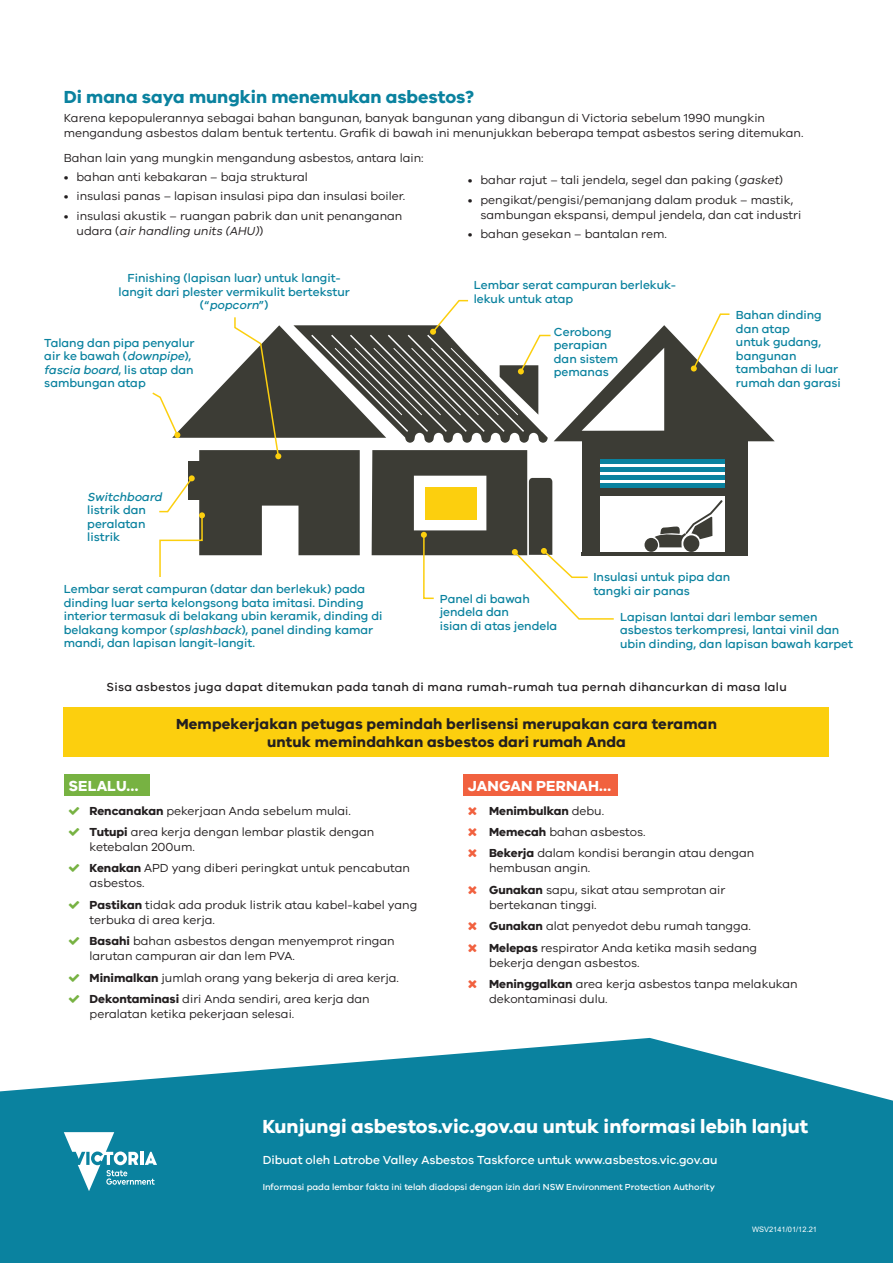
<style>
.page{position:relative;width:893px;height:1263px;background:#fff}
.page>*{position:absolute;margin:0;border:0;box-sizing:border-box;transform-origin:0 0}
.t1{font:700 19.5px "VIC";color:#fff}
.t2{font:700 18px "VIC";color:#0a829f}
.t3{font:700 15px/18px "VIC";letter-spacing:.01em;color:#231f20;text-align:center}
.t4{font:700 15px "VIC";letter-spacing:.01em;color:#fff}
.t5{font:12px/21.5px "VIC";color:#231f20}
.t6{font:500 12px/13.5px "VIC";color:#0a829f}
.t7{font:500 12px "VIC";letter-spacing:.03em;color:#231f20}
.t8{font:500 12px "VIC";color:#fff}
.t9{font:italic 500 12px "VIC";color:#0a829f}
.t10{font:500 9px "VIC";color:#fff}
.t11{font:7.5px "Arial";color:#fff}
.s1{font-style:italic}
.s2{font-weight:700}
</style>
<div class="page">
<div style="left:64px;top:774px;width:85px;height:22px;background:#77b242"></div>
<div style="left:463px;top:774px;width:154px;height:22px;background:#f1613f"></div>
<svg style="left:0;top:1038px;width:893px;height:225px;background:#2991ab"></svg>
<svg style="left:64px;top:1132px;width:93px;height:59px"></svg>
<div style="left:64px;top:708px;width:765px;height:49px;background:#fccf0e"></div>
<svg style="left:152px;top:299px;width:623px;height:321px"></svg>
<h2 class="t2" style="left:64px;top:86px;width:412px">Di mana saya mungkin menemukan asbestos?</h2>
<p class="t5" style="left:64px;top:110px;width:741px;line-height:15px">Karena kepopulerannya sebagai bahan bangunan, banyak bangunan yang dibangun di Victoria sebelum 1990 mungkin mengandung asbestos dalam bentuk tertentu. Grafik di bawah ini menunjukkan beberapa tempat asbestos sering ditemukan.</p>
<p class="t5" style="left:64px;top:147px;width:361px">Bahan lain yang mungkin mengandung asbestos, antara lain:</p>
<p class="t5" style="left:64px;top:166px;width:246px">• bahan anti kebakaran – baja struktural</p>
<p class="t5" style="left:64px;top:185px;width:343px">• insulasi panas – lapisan insulasi pipa dan insulasi boiler.</p>
<p class="t5" style="left:77px;top:208px;width:327px;line-height:15px;text-indent:-13px">• insulasi akustik – ruangan pabrik dan unit penanganan u d a ra ( <span class="s1">air handling units (AHU)</span>)</p>
<p class="t5" style="left:468px;top:169px;width:317px">• bahar rajut – tali jendela, segel dan paking (<span class="s1">gasket</span>)</p>
<p class="t5" style="left:480px;top:192px;width:322px;line-height:15px;text-indent:-13px">• pengikat/pengisi/pemanjang dalam produk – mastik, sambungan ekspansi, dempul jendela, dan cat industri</p>
<p class="t5" style="left:468px;top:223px;width:201px">• bahan gesekan – bantalan rem.</p>
<p class="t6" style="left:119px;top:271px;width:233px;text-align:center">Finishing (lapisan luar) untuk langit&shy;langit dari plester vermikulit bertekstur ( “ <span class="s1">popcorn</span>” )</p>
<p class="t6" style="left:474px;top:278px;width:204px">Lembar serat campuran berlekuk&shy;lekuk untuk atap</p>
<p class="t6" style="left:44px;top:336px;width:152px">Talang dan pipa penyalur air ke bawah (<span class="s1">downpipe</span>), <span class="s1">fascia board</span>, l i s a ta p d a n sambungan atap</p>
<p class="t9" style="left:87px;top:490px;width:79px">Switchboard</p>
<p class="t6" style="left:87px;top:503px;width:60px;text-align:justify">listrik dan peralatan listrik</p>
<p class="t6" style="left:554px;top:324px;width:66px">Cerobong perapian dan sistem pemanas</p>
<p class="t6" style="left:736px;top:308px;width:106px">Bahan dinding dan atap<br>untuk gudang, bangunan tambahan di luar rumah dan garasi</p>
<p class="t6" style="left:64px;top:582px;width:320px">Lembar serat campuran (datar dan berlekuk) pada dinding luar serta kelongsong bata imitasi. Dinding interior termasuk di belakang ubin keramik, dinding di belakang kompor (<span class="s1">splashback</span>), panel dinding kamar mandi, dan lapisan langit-langit.</p>
<p class="t6" style="left:440px;top:591px;width:119px">Panel di bawah jendela dan<br>isian di atas jendela</p>
<p class="t6" style="left:593px;top:570px;width:138px">Insulasi untuk pipa dan tangki air panas</p>
<p class="t6" style="left:620px;top:609px;width:235px">Lapisan lantai dari lembar semen asbestos terkompresi, lantai vinil dan ubin dinding, dan lapisan bawah karpet</p>
<p class="t7" style="left:106px;top:680px;width:682px">Sisa asbestos juga dapat ditemukan pada tanah di mana rumah-rumah tua pernah dihancurkan di masa lalu</p>
<p class="t3" style="left:176px;top:715px;width:542px">Mempekerjakan petugas pemindah berlisensi merupakan cara teraman untuk memindahkan asbestos dari rumah Anda</p>
<p class="t4" style="left:68px;top:777px;width:72px">SELALU…</p>
<p class="t5" style="left:90px;top:799px;width:286px"><span class="s2">Rencanakan</span> pekerjaan Anda sebelum mulai.<br><span class="s2">Tutupi</span> area kerja dengan lembar plastik dengan</p>
<p class="t5" style="left:90px;top:836px;width:322px">ketebalan 200um.<br><span class="s2">Kenakan</span> APD yang diberi peringkat untuk pencabutan</p>
<p class="t5" style="left:90px;top:872px;width:329px">asbestos.<br><span class="s2">Pastikan</span> tidak ada produk listrik atau kabel-kabel yang</p>
<p class="t5" style="left:90px;top:909px;width:307px">terbuka di area kerja.<br><span class="s2">Basahi</span> bahan asbestos dengan menyemprot ringan</p>
<p class="t5" style="left:90px;top:945px;width:311px">larutan campuran air dan lem PVA.<br><span class="s2">Minimalkan</span> jumlah orang yang bekerja di area kerja.<br><span class="s2">Dekontaminasi</span> diri Anda sendiri, area kerja dan</p>
<p class="t5" style="left:90px;top:1003px;width:206px">peralatan ketika pekerjaan selesai.</p>
<p class="t4" style="left:468px;top:777px;width:145px">JANGAN PERNAH…</p>
<p class="t5" style="left:489px;top:799px;width:267px"><span class="s2">Menimbulkan</span> debu.<br><span class="s2">Memecah</span> bahan asbestos.<br><span class="s2">Bekerja</span> dalam kondisi berangin atau dengan</p>
<p class="t5" style="left:489px;top:857px;width:238px">hembusan angin.<br><span class="s2">Gunakan</span> sapu, sikat atau semprotan air</p>
<p class="t5" style="left:489px;top:893px;width:270px">bertekanan tinggi.<br><span class="s2">Gunakan</span> alat penyedot debu rumah tangga.<br><span class="s2">Melepas</span> respirator Anda ketika masih sedang</p>
<p class="t5" style="left:489px;top:951px;width:310px">bekerja dengan asbestos.<br><span class="s2">Meninggalkan</span> area kerja asbestos tanpa melakukan</p>
<p class="t5" style="left:489px;top:988px;width:120px">dekontaminasi dulu.</p>
<h1 class="t1" style="left:263px;top:1114px;width:547px">Kunjungi asbestos.vic.gov.au untuk informasi lebih lanjut</h1>
<p class="t8" style="left:263px;top:1153px;width:456px">Dibuat oleh Latrobe Valley Asbestos Taskforce untuk www.asbestos.vic.gov.au</p>
<p class="t10" style="left:263px;top:1182px;width:454px">Informasi pada lembar fakta ini telah diadopsi dengan izin dari NSW Environment Protection Authority</p>
<p class="t11" style="left:752px;top:1224px;width:67px">WSV2141/01/12.21</p>
</div>
